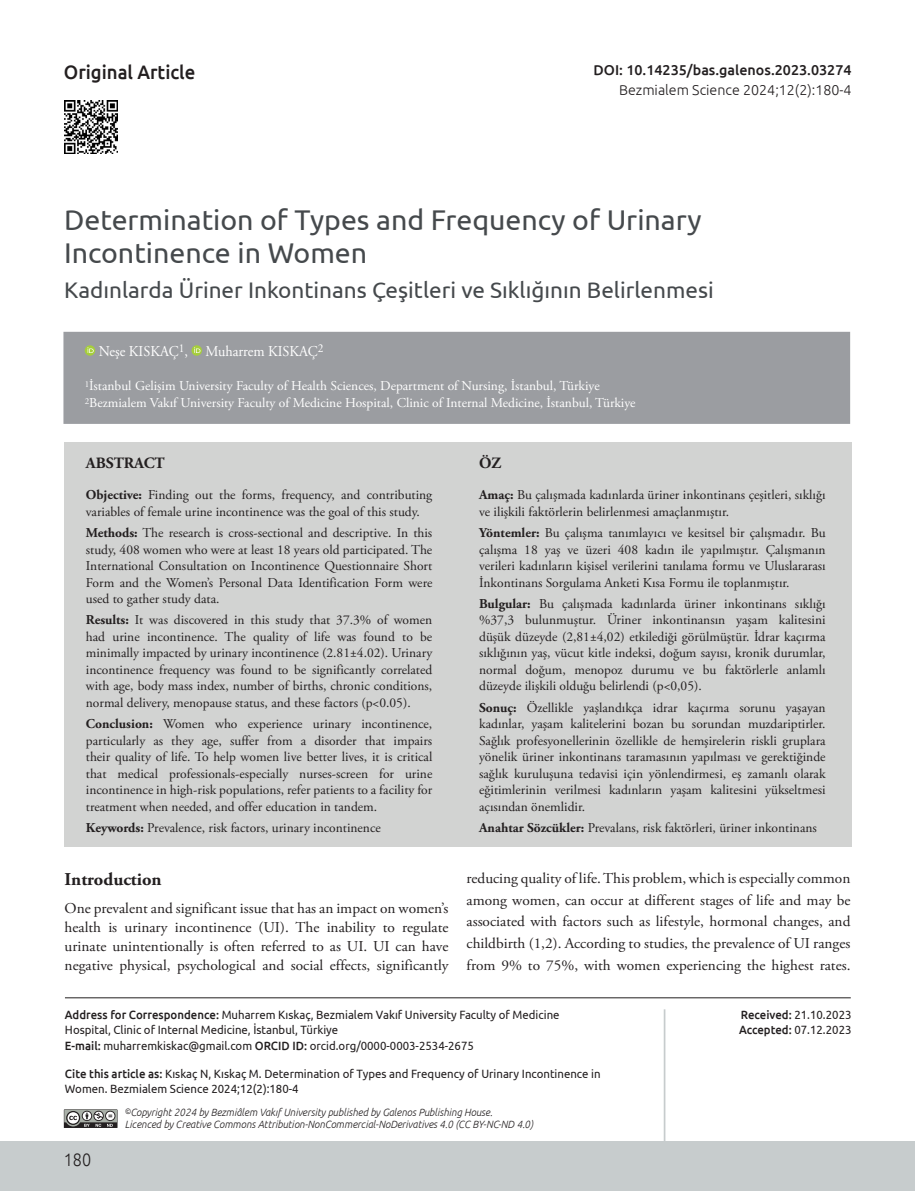
<style>
.page{position:relative;width:915px;height:1191px;background:#fff}
.page>*{position:absolute;margin:0;border:0;box-sizing:border-box;transform-origin:0 0}
.BASLIK{font:28.5px/33px "Ubuntu";color:#45494c}
._2__BASLIK{font:22.5px "Ubuntu";color:#45494c}
.t1{font:500 19.5px "Ubuntu";color:#231f20;scale:.95 1}
.YAZI_BASLIK{font:700 18px "Adobe Garamond Pro";color:#231f20}
.t2{font:300 18px "Ubuntu";color:#231f20;scale:.9 1}
.ABSTRACT_BASLIK{font:700 15.75px "Adobe Garamond Pro";color:#231f20}
.YAZI{font:15px/21.6px "Adobe Garamond Pro";color:#231f20;text-align:justify}
.YAZARLAR{font:15px "Adobe Garamond Pro";color:#fff;scale:.95 1}
.DOİ{font:500 14.25px "Ubuntu";color:#231f20}
.SAYFA_ARA{font:300 14.25px "Ubuntu";color:#231f20}
.OZET{font:13.5px/16.5px "Adobe Garamond Pro";color:#231f20;text-align:justify}
.KURUM{font:13.5px "Adobe Garamond Pro";color:#fff}
.CITE_AS{font:12px/15px "Ubuntu";color:#231f20;scale:.95 1}
.t3{font:italic 300 10.5px/12px "Ubuntu";color:#231f20;scale:.95 1}
.s1{font-weight:700}
.s2{font-weight:500}
.s3{font-size:7.8px}
</style>
<div class="page">
<div style="left:0;top:1141px;width:914px;height:50px;background:#c7cccd"></div>
<svg style="left:64px;top:1109px;width:53px;height:19px"></svg>
<img style="left:64px;top:100px;width:53px;height:54px">
<div style="left:63px;top:332px;width:786px;height:92px;background:#9b9da1"></div>
<div style="left:85px;top:345px;width:10px;height:11px;background:#a6ce3b;border-radius:50%"></div>
<svg style="left:87px;top:347px;width:7px;height:6px"></svg>
<svg style="left:191px;top:345px;width:11px;height:11px"></svg>
<svg style="left:194px;top:347px;width:6px;height:6px"></svg>
<div style="left:65px;top:442px;width:392px;height:404px;background:#d2d3d2"></div>
<div style="left:457px;top:442px;width:393px;height:404px;background:#d2d3d2"></div>
<hr style="left:65px;top:997px;width:785px;height:1px;background:#231f20">
<hr style="left:663px;top:1009px;width:2px;height:149px;background:#c7cccd">
<h3 class="t1" style="left:64px;top:60px;width:140px">Original Article</h3>
<p class="DOİ" style="left:593px;top:61px;width:259px">DOI: 10.14235/bas.galenos.2023.03274</p>
<p class="SAYFA_ARA" style="left:618px;top:81px;width:234px">Bezmialem Science 2024;12(2):180-4</p>
<p class="BASLIK" style="left:64px;top:202px;width:638px">Determination of Types and Frequency of Urinary<br>Incontinence in Women</p>
<p class="_2__BASLIK" style="left:64px;top:276px;width:651px">Kadınlarda Üriner Inkontinans Çeşitleri ve Sıklığının Belirlenmesi</p>
<p class="YAZARLAR" style="left:99px;top:342px;width:238px">Neşe KISKAÇ<sup>1</sup>, Muharrem KISKAÇ<sup>2</sup></p>
<p class="KURUM" style="left:85px;top:378px;width:516px"><sup>1</sup>İstanbul Gelişim University Faculty of Health Sciences, Department of Nursing, İstanbul, Türkiye</p>
<p class="KURUM" style="left:85px;top:394px;width:552px"><sup>2</sup>Bezmialem Vakıf University Faculty of Medicine Hospital, Clinic of Internal Medicine, İstanbul, Türkiye</p>
<p class="ABSTRACT_BASLIK" style="left:86px;top:454px;width:80px">ABSTRACT</p>
<p class="OZET" style="left:86px;top:487px;width:348px"><span class="s1">Objective:</span> Finding out the forms, frequency, and contributing variables of female urine incontinence was the goal of this study.</p>
<p class="OZET" style="left:86px;top:525px;width:348px"><span class="s1">Methods:</span> The research is cross-sectional and descriptive. In this study, 408 women who were at least 18 years old participated. The International Consultation on Incontinence Questionnaire Short Form and the Women’s Personal Data Identification Form were used to gather study data.</p>
<p class="OZET" style="left:86px;top:612px;width:348px"><span class="s1">Results:</span> It was discovered in this study that 37.3% of women had urine incontinence. The quality of life was found to be minimally impacted by urinary incontinence (2.81±4.02). Urinary incontinence frequency was found to be significantly correlated with age, body mass index, number of births, chronic conditions, normal delivery, menopause status, and these factors (p&lt;0.05).</p>
<p class="OZET" style="left:86px;top:716px;width:348px"><span class="s1">Conclusion:</span> Women who experience urinary incontinence, particularly as they age, suffer from a disorder that impairs their quality of life. To help women live better lives, it is critical that medical professionals-especially nurses-screen for urine incontinence in high-risk populations, refer patients to a facility for treatment when needed, and offer education in tandem.</p>
<p class="OZET" style="left:86px;top:819px;width:296px"><span class="s1">Keywords:</span> Prevalence, risk factors, urinary incontinence</p>
<p class="YAZI_BASLIK" style="left:65px;top:869px;width:99px">Introduction</p>
<p class="YAZI" style="left:65px;top:899px;width:385px;line-height:19px">One prevalent and significant issue that has an impact on women’s health is urinary incontinence (UI). The inability to regulate urinate unintentionally is often referred to as UI. UI can have negative physical, psychological and social effects, significantly</p>
<p class="ABSTRACT_BASLIK" style="left:479px;top:454px;width:24px">ÖZ</p>
<p class="OZET" style="left:479px;top:487px;width:348px"><span class="s1">Amaç:</span> Bu çalışmada kadınlarda üriner inkontinans çeşitleri, sıklığı ve ilişkili faktörlerin belirlenmesi amaçlanmıştır.</p>
<p class="OZET" style="left:479px;top:525px;width:348px"><span class="s1">Yöntemler:</span> Bu çalışma tanımlayıcı ve kesitsel bir çalışmadır. Bu çalışma 18 yaş ve üzeri 408 kadın ile yapılmıştır. Çalışmanın verileri kadınların kişisel verilerini tanılama formu ve Uluslararası İnkontinans Sorgulama Anketi Kısa Formu ile toplanmıştır.</p>
<p class="OZET" style="left:479px;top:596px;width:348px"><span class="s1">Bulgular:</span> Bu çalışmada kadınlarda üriner inkontinans sıklığı %37,3 bulunmuştur. Üriner inkontinansın yaşam kalitesini düşük düzeyde (2,81±4,02) etkilediği görülmüştür. İdrar kaçırma sıklığının yaş, vücut kitle indeksi, doğum sayısı, kronik durumlar, normal doğum, menopoz durumu ve bu faktörlerle anlamlı düzeyde ilişkili olduğu belirlendi (p&lt;0,05).</p>
<p class="OZET" style="left:479px;top:699px;width:348px"><span class="s1">Sonuç:</span> Özellikle yaşlandıkça idrar kaçırma sorunu yaşayan kadınlar, yaşam kalitelerini bozan bu sorundan muzdariptirler.<br>Sağlık profesyonellerinin özellikle de hemşirelerin riskli gruplara yönelik üriner inkontinans taramasının yapılması ve gerektiğinde sağlık kuruluşuna tedavisi için yönlendirmesi, eş zamanlı olarak eğitimlerinin verilmesi kadınların yaşam kalitesini yükseltmesi açısından önemlidir.</p>
<p class="OZET" style="left:479px;top:819px;width:339px"><span class="s1">Anahtar Sözcükler:</span> Prevalans, risk faktörleri, üriner inkontinans</p>
<p class="YAZI" style="left:466px;top:868px;width:385px">reducing quality of life. This problem, which is especially common among women, can occur at different stages of life and may be associated with factors such as lifestyle, hormonal changes, and childbirth (1,2). According to studies, the prevalence of UI ranges from 9% to 75%, with women experiencing the highest rates.</p>
<p class="CITE_AS" style="left:65px;top:1006px;width:522px"><span class="s2">Address for Correspondence:</span> Muharrem Kıskaç, Bezmialem Vakıf University Faculty of Medicine<br>Hospital, Clinic of Internal Medicine, İstanbul, Türkiye</p>
<p class="CITE_AS" style="left:65px;top:1037px;width:432px"><span class="s2">E-mail:</span> muharremkiskac@gmail.com <span class="s2">ORCID ID:</span> orcid.org/0000-0003-2534-2675</p>
<p class="CITE_AS" style="left:65px;top:1066px;width:565px"><span class="s2">Cite this article as:</span> Kıskaç N, Kıskaç M. Determination of Types and Frequency of Urinary Incontinence in<br>Women. Bezmialem Science 2024;12(2):180-4</p>
<h3 class="t2" style="left:64px;top:1148px;width:32px">180</h3>
<p class="t3" style="left:125px;top:1106px;width:431px"><span class="s3">©</span>Copyright 2024 by Bezmiâlem Vakıf University published by Galenos Publishing House.<br>Licenced by Creative Commons Attribution-NonCommercial-NoDerivatives 4.0 (CC BY-NC-ND 4.0)</p>
<p class="CITE_AS" style="left:740px;top:1006px;width:118px"><span class="s2">Received:</span> 21.10.2023</p>
<p class="CITE_AS" style="left:738px;top:1022px;width:120px"><span class="s2">Accepted:</span> 07.12.2023</p>
</div>
